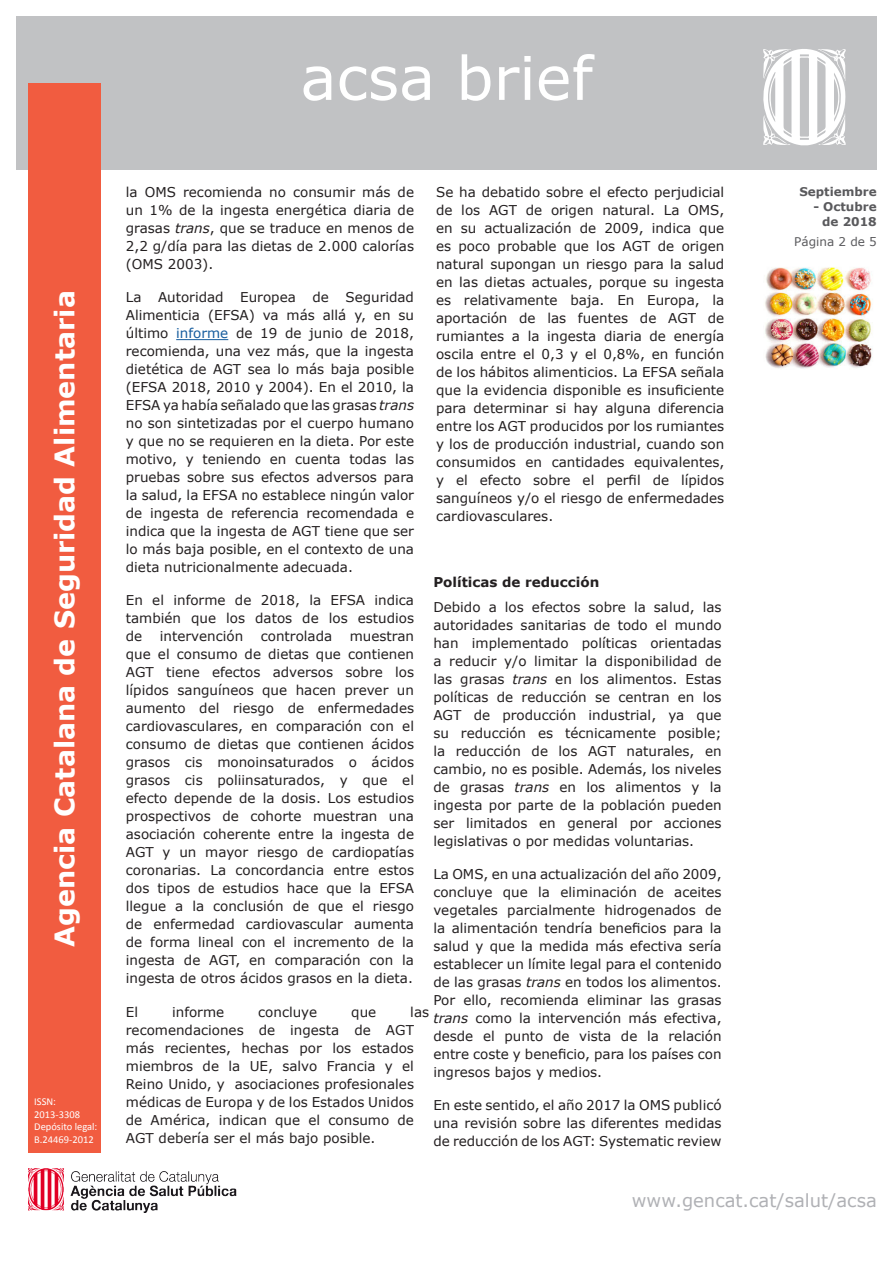
<style>
.page{position:relative;width:893px;height:1263px;background:#fff}
.page>*{position:absolute;margin:0;border:0;box-sizing:border-box;transform-origin:0 0}
.t1{font:60px "Verdana";color:#fff}
.t2{font:700 27px "Verdana";color:#fff}
.t3{font:18px "Verdana";color:#b0b1b5}
.Cuerpo_texto{font:13.5px/18px "Verdana";color:#231f20;text-align:justify}
.Subtítulos{font:700 13.5px "Verdana";color:#231f20}
.t4{font:700 12px/15px "Verdana";color:#5a5a5d;text-align:right}
.t5{font:12px "Verdana";color:#5a5a5d}
.t6{font:10.5px/12.6px "Calibri";color:#fff}
.s1{font-style:italic}
.s2{color:#175d9e}
</style>
<div class="page">
<div style="left:16px;top:17px;width:861px;height:153px;background:#c1c2c4"></div>
<div style="left:29px;top:84px;width:72px;height:1069px;background:#f15c40"></div>
<svg style="left:763px;top:49px;width:83px;height:96px"></svg>
<img style="left:29px;top:1168px;width:207px;height:44px">
<img style="left:765px;top:267px;width:108px;height:102px">
<hr style="left:176px;top:339px;width:52px;height:1px;background:#175d9e">
<h1 class="t1" style="left:300px;top:40px;width:294px">acsa brief</h1>
<h2 class="t2" style="left:47px;top:946px;width:658px;rotate:-90deg">Agencia Catalana de Seguridad Alimentaria</h2>
<p class="t6" style="left:34px;top:1095px;width:65px">ISSN:<br>2013-3308<br>Depósito legal:<br>B.24469-2012</p>
<p class="Cuerpo_texto" style="left:126px;top:184px;width:290px">la OMS recomienda no consumir más de un 1% de la ingesta energética diaria de grasas <span class="s1">trans</span>, que se traduce en menos de 2,2 g/día para las dietas de 2.000 calorías (OMS 2003).</p>
<p class="Cuerpo_texto" style="left:126px;top:289px;width:290px">La Autoridad Europea de Seguridad Alimenticia (EFSA) va más allá y, en su último <span class="s2">informe</span> de 19 de junio de 2018, recomienda, una vez más, que la ingesta dietética de AGT sea lo más baja posible (EFSA 2018, 2010 y 2004). En el 2010, la EFSA ya había señalado que las grasas <span class="s1">trans </span>no son sintetizadas por el cuerpo humano y que no se requieren en la dieta. Por este motivo, y teniendo en cuenta todas las pruebas sobre sus efectos adversos para la salud, la EFSA no establece ningún valor de ingesta de referencia recomendada e indica que la ingesta de AGT tiene que ser lo más baja posible, en el contexto de una dieta nutricionalmente adecuada.</p>
<p class="Cuerpo_texto" style="left:126px;top:592px;width:290px">En el informe de 2018, la EFSA indica también que los datos de los estudios de</p>
<p class="Cuerpo_texto" style="left:436px;top:184px;width:290px">Se ha debatido sobre el efecto perjudicial de los AGT de origen natural. La OMS, en su actualización de 2009, indica que es poco probable que los AGT de origen natural supongan un riesgo para la salud en las dietas actuales, porque su ingesta es relativamente baja. En Europa, la aportación de las fuentes de AGT de rumiantes a la ingesta diaria de energía oscila entre el 0,3 y el 0,8%, en función de los hábitos alimenticios. La EFSA señala que la evidencia disponible es insuficiente para determinar si hay alguna diferencia entre los AGT producidos por los rumiantes y los de producción industrial, cuando son consumidos en cantidades equivalentes, y el efecto sobre el perfil de lípidos sanguíneos y/o el riesgo de enfermedades cardiovasculares.</p>
<p class="Subtítulos" style="left:433px;top:573px;width:167px">Políticas de reducción</p>
<p class="Cuerpo_texto" style="left:433px;top:598px;width:290px">Debido a los efectos sobre la salud, las autoridades sanitarias de todo el mundo han implementado políticas orientadas a reducir y/o limitar la disponibilidad de las grasas <span class="s1">trans</span> en los alimentos. Estas políticas de reducción se centran en los AGT de producción industrial, ya que su reducción es técnicamente posible; la reducción de los AGT naturales, en cambio, no es posible. Además, los niveles de grasas <span class="s1">trans</span> en los alimentos y la ingesta por parte de la población pueden ser limitados en general por acciones legislativas o por medidas voluntarias.</p>
<p class="Cuerpo_texto" style="left:433px;top:865px;width:290px">La OMS, en una actualización del año 2009, concluye que la eliminación de aceites vegetales parcialmente hidrogenados de la alimentación tendría beneficios para la salud y que la medida más efectiva sería establecer un límite legal para el contenido de las grasas <span class="s1">trans</span> en todos los alimentos.<br>Por ello, recomienda eliminar las grasas <span class="s1">trans</span> como la intervención más efectiva, desde el punto de vista de la relación entre coste y beneficio, para los países con ingresos bajos y medios.</p>
<p class="Cuerpo_texto" style="left:433px;top:1096px;width:290px">En este sentido, el año 2017 la OMS publicó una revisión sobre las diferentes medidas de reducción de los AGT: Systematic review</p>
<p class="Cuerpo_texto" style="left:160px;top:628px;width:85px">intervención</p>
<p class="Cuerpo_texto" style="left:261px;top:628px;width:73px">controlada</p>
<p class="Cuerpo_texto" style="left:126px;top:628px;width:290px;text-indent:224px">muestran que el consumo de dietas que contienen AGT tiene efectos adversos sobre los lípidos sanguíneos que hacen prever un aumento del riesgo de enfermedades cardiovasculares, en comparación con el consumo de dietas que contienen ácidos grasos cis monoinsaturados o ácidos grasos cis poliinsaturados, y que el efecto depende de la dosis. Los estudios prospectivos de cohorte muestran una asociación coherente entre la ingesta de AGT y un mayor riesgo de cardiopatías coronarias. La concordancia entre estos dos tipos de estudios hace que la EFSA llegue a la conclusión de que el riesgo de enfermedad cardiovascular aumenta de forma lineal con el incremento de la ingesta de AGT, en comparación con la ingesta de otros ácidos grasos en la dieta.</p>
<p class="Cuerpo_texto" style="left:126px;top:1003px;width:14px">El</p>
<p class="Cuerpo_texto" style="left:172px;top:1003px;width:54px">informe</p>
<p class="Cuerpo_texto" style="left:258px;top:1003px;width:61px">concluye</p>
<p class="Cuerpo_texto" style="left:351px;top:1003px;width:27px">que</p>
<p class="Cuerpo_texto" style="left:126px;top:1003px;width:305px;text-align:left;text-indent:284px">las recomendaciones de ingesta de AGT más recientes, hechas por los estados miembros de la UE, salvo Francia y el Reino Unido, y asociaciones profesionales médicas de Europa y de los Estados Unidos de América, indican que el consumo de AGT debería ser el más bajo posible.</p>
<p class="t4" style="left:799px;top:184px;width:79px">Septiembre</p>
<p class="t4" style="left:813px;top:200px;width:65px">- Octubre de 2018</p>
<p class="t5" style="left:794px;top:234px;width:84px">Página 2 de 5</p>
<h3 class="t3" style="left:632px;top:1189px;width:246px">www.gencat.cat/salut/acsa</h3>
</div>
